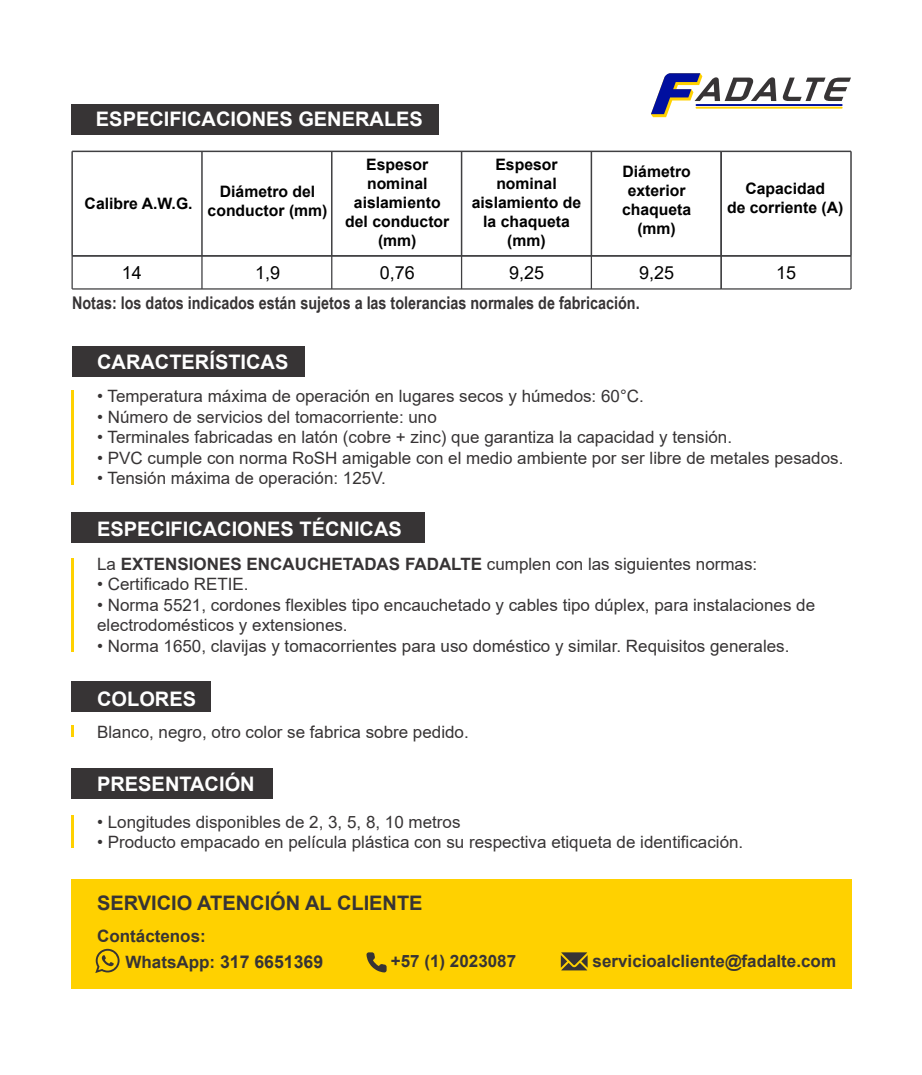
<style>
.page{position:relative;width:922px;height:1075px;background:#fff}
.page>*{position:absolute;margin:0;border:0;box-sizing:border-box;transform-origin:0 0}
.t1{font:700 20px "Arial";color:#fff}
.t2{font:700 20px "Arial";color:#373435}
.t3{font:18px "Arial";color:#000}
.t4{font:700 17.75px "Arial";color:#373435}
.t5{font:700 17.5px "Arial Narrow";color:#373435}
.t6{font:17px/20.5px "Arial";color:#373435}
.t7{font:700 17px "Arial";color:#373435}
.t8{font:700 15.75px/19px "Arial";color:#000;text-align:center}
.s1{font-weight:700}
.s2{font-size:17px}
</style>
<div class="page">
<svg style="left:782px;top:78px;width:68px;height:23px"></svg>
<svg style="left:651px;top:73px;width:125px;height:44px"></svg>
<hr style="left:696px;top:104px;width:145px;height:2px;background:#000f9f">
<hr style="left:696px;top:107px;width:145px;height:2px;background:#ffd100">
<hr style="left:71px;top:390px;width:2px;height:95px;background:#ffd100">
<hr style="left:71px;top:558px;width:2px;height:93px;background:#ffd100">
<hr style="left:71px;top:815px;width:2px;height:33px;background:#ffd100">
<svg style="left:71px;top:725px;width:2px;height:12px"></svg>
<div style="left:72px;top:346px;width:233px;height:31px;background:#373435"></div>
<div style="left:71px;top:512px;width:354px;height:30px;background:#373435"></div>
<div style="left:71px;top:681px;width:139px;height:31px;background:#373435"></div>
<div style="left:71px;top:768px;width:201px;height:31px;background:#373435"></div>
<div style="left:71px;top:879px;width:779px;height:109px;background:#ffd100"></div>
<hr style="left:72px;top:288px;width:649px;height:1px;background:#404042">
<hr style="left:71px;top:256px;width:2px;height:33px;background:#404042">
<hr style="left:590px;top:256px;width:2px;height:33px;background:#404042">
<hr style="left:461px;top:256px;width:1px;height:33px;background:#404042">
<hr style="left:331px;top:256px;width:1px;height:33px;background:#404042">
<hr style="left:201px;top:256px;width:1px;height:33px;background:#404042">
<hr style="left:72px;top:151px;width:649px;height:1px;background:#404042">
<hr style="left:72px;top:255px;width:649px;height:1px;background:#404042">
<hr style="left:71px;top:151px;width:2px;height:105px;background:#404042">
<hr style="left:590px;top:151px;width:2px;height:105px;background:#404042">
<hr style="left:460px;top:151px;width:2px;height:105px;background:#404042">
<hr style="left:331px;top:151px;width:1px;height:105px;background:#404042">
<hr style="left:201px;top:151px;width:2px;height:105px;background:#404042">
<hr style="left:721px;top:288px;width:129px;height:1px;background:#404042">
<hr style="left:720px;top:256px;width:1px;height:33px;background:#404042">
<hr style="left:850px;top:256px;width:1px;height:33px;background:#404042">
<hr style="left:721px;top:151px;width:129px;height:1px;background:#404042">
<hr style="left:721px;top:255px;width:129px;height:1px;background:#404042">
<hr style="left:720px;top:151px;width:1px;height:105px;background:#404042">
<hr style="left:850px;top:151px;width:1px;height:105px;background:#404042">
<svg style="left:95px;top:948px;width:24px;height:25px"></svg>
<svg style="left:366px;top:952px;width:20px;height:20px"></svg>
<svg style="left:560px;top:952px;width:27px;height:18px"></svg>
<div style="left:71px;top:104px;width:368px;height:30px;background:#373435"></div>
<p class="t1" style="left:96px;top:105px;width:328px">ESPECIFICACIONES GENERALES</p>
<p class="t8" style="left:85px;top:194px;width:109px">Calibre A.W.G.</p>
<p class="t8" style="left:207px;top:183px;width:121px">Diámetro del conductor (mm)</p>
<p class="t8" style="left:345px;top:155px;width:106px">Espesor nominal aislamiento del conductor (mm)</p>
<p class="t8" style="left:471px;top:155px;width:111px">Espesor nominal aislamiento de la chaqueta (mm)</p>
<p class="t8" style="left:622px;top:163px;width:71px">Diámetro exterior chaqueta (mm)</p>
<p class="t8" style="left:726px;top:179px;width:118px">Capacidad<br>de corriente (A)</p>
<p class="t3" style="left:122px;top:260px;width:21px">14</p>
<p class="t3" style="left:255px;top:260px;width:26px">1,9</p>
<p class="t3" style="left:379px;top:260px;width:36px">0,76</p>
<p class="t3" style="left:509px;top:260px;width:36px">9,25</p>
<p class="t3" style="left:639px;top:260px;width:36px">9,25</p>
<p class="t3" style="left:775px;top:260px;width:21px">15</p>
<p class="t5" style="left:72px;top:289px;width:569px">Notas: los datos indicados están sujetos a las tolerancias normales de fabricación.</p>
<p class="t1" style="left:97px;top:348px;width:193px">CARACTERÍSTICAS</p>
<p class="t6" style="left:97px;top:386px;width:548px">• Temperatura máxima de operación en lugares secos y húmedos: 60°C.</p>
<p class="t6" style="left:97px;top:406px;width:341px">• Número de servicios del tomacorriente: uno</p>
<p class="t6" style="left:97px;top:427px;width:636px">• Terminales fabricadas en latón (cobre + zinc) que garantiza la capacidad y tensión.</p>
<p class="t6" style="left:97px;top:447px;width:747px">• PVC cumple con norma RoSH amigable con el medio ambiente por ser libre de metales pesados.</p>
<p class="t6" style="left:97px;top:468px;width:290px">• Tensión máxima de operación: 125V.</p>
<p class="t1" style="left:97px;top:515px;width:306px">ESPECIFICACIONES TÉCNICAS</p>
<p class="t6" style="left:97px;top:553px;width:661px">La <span class="s1">EXTENSIONES ENCAUCHETADAS FADALTE</span> cumplen con las siguientes normas:</p>
<p class="t6" style="left:97px;top:574px;width:153px">• Certificado RETIE.</p>
<p class="t6" style="left:97px;top:594px;width:719px">• Norma 5521, cordones flexibles tipo encauchetado y cables tipo dúplex, para instalaciones de electrodomésticos y extensiones.</p>
<p class="t6" style="left:97px;top:635px;width:693px">• Norma 1650, clavijas y tomacorrientes para uso doméstico y similar. Requisitos generales.</p>
<p class="t1" style="left:97px;top:684px;width:100px">COLORES</p>
<p class="t6" style="left:97px;top:721px;width:373px">Blanco, negro, otro color se fabrica sobre pedido.</p>
<p class="t1" style="left:97px;top:769px;width:159px">PRESENTACIÓN</p>
<p class="t6" style="left:97px;top:811px;width:365px">• Longitudes disponibles de 2, 3, 5, 8, 10 metros</p>
<p class="t6" style="left:97px;top:831px;width:647px">• Producto empacado en película plástica con su respectiva etiqueta de identificación.</p>
<p class="t2" style="left:97px;top:889px;width:327px">SERVICIO ATENCIÓN AL CLIENTE</p>
<p class="t7" style="left:97px;top:924px;width:110px">Contáctenos:</p>
<p class="t4" style="left:125px;top:948px;width:199px"><span class="s2">WhatsApp:</span> 317 6651369</p>
<p class="t7" style="left:391px;top:949px;width:127px">+57 (1) 2023087</p>
<p class="t7" style="left:592px;top:949px;width:245px">servicioalcliente@fadalte.com</p>
</div>
